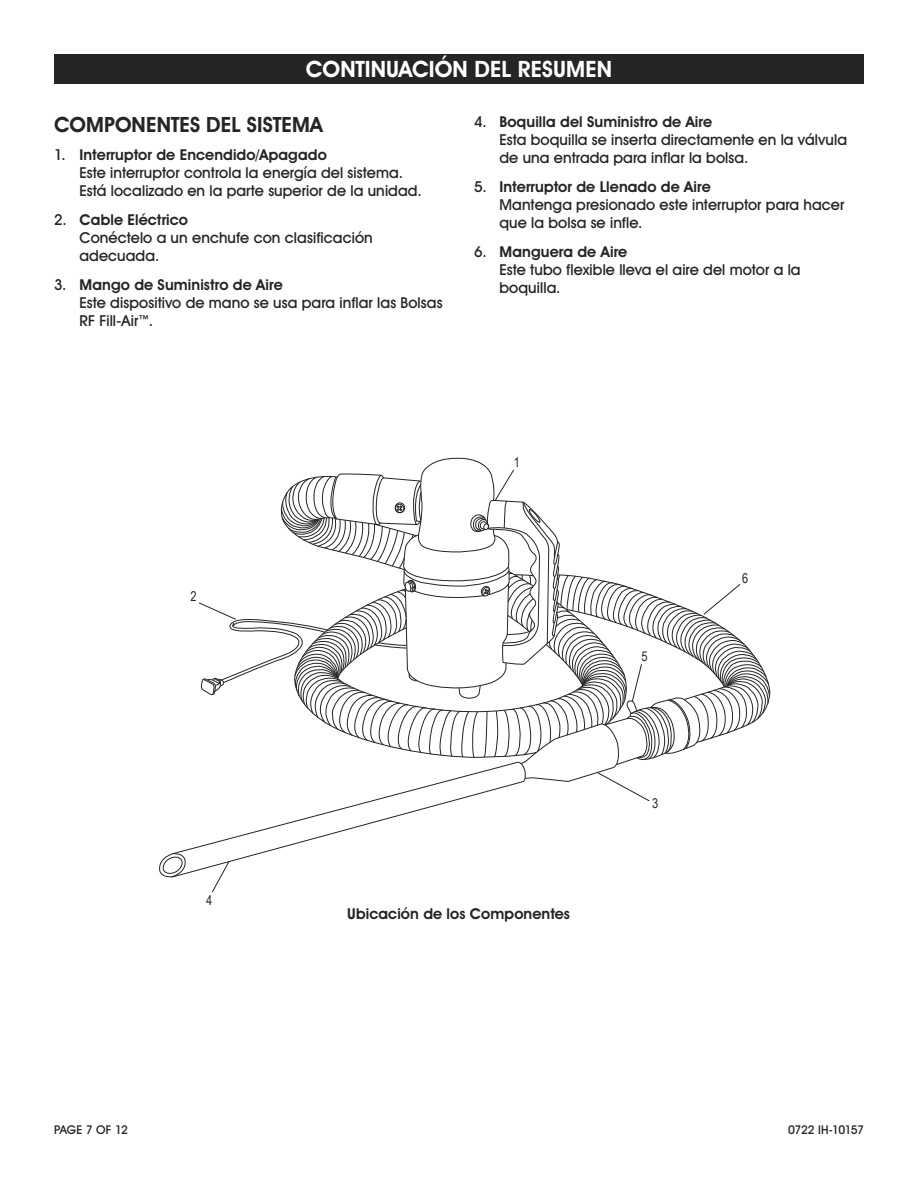
<style>
.page{position:relative;width:918px;height:1188px;background:#fff}
.page>*{position:absolute;margin:0;border:0;box-sizing:border-box;transform-origin:0 0}
.t1{font:700 22.5px "Uline Two Knine";letter-spacing:.005em;color:#fff}
.t2{font:700 21px "Uline Two Knine";letter-spacing:.005em;color:#252525}
.t3{font:15px/18px "Uline Two Knine";letter-spacing:.005em;color:#252525}
.t4{font:700 15px "Uline Two Knine";letter-spacing:.005em;color:#252525}
.t5{font:13.5px "Arial Narrow";color:#252525}
.t6{font:12px "Uline Two Knine";letter-spacing:-.03em;color:#252525}
.s1{font-weight:700}
</style>
<div class="page">
<div style="left:54px;top:54px;width:810px;height:30px;background:#252525"></div>
<svg style="left:159px;top:457px;width:612px;height:436px"></svg>
<h1 class="t1" style="left:306px;top:56px;width:308px">CONTINUACIÓN DEL RESUMEN</h1>
<h2 class="t2" style="left:54px;top:111px;width:270px">COMPONENTES DEL SISTEMA</h2>
<p class="t3" style="left:80px;top:146px;width:344px;text-indent:-26px">1. <span class="s1">Interruptor de Encendido/Apagado<br></span>Este interruptor controla la energía del sistema.<br>Está localizado en la parte superior de la unidad.</p>
<p class="t3" style="left:80px;top:211px;width:295px;text-indent:-26px">2. <span class="s1">Cable Eléctrico<br></span>Conéctelo a un enchufe con clasificación adecuada.</p>
<p class="t3" style="left:80px;top:276px;width:365px;text-indent:-26px">3. <span class="s1">Mango de Suministro de Aire<br></span>Este dispositivo de mano se usa para inflar las Bolsas<br>RF Fill-Air™.</p>
<p class="t3" style="left:500px;top:112px;width:349px;text-indent:-26px">4. <span class="s1">Boquilla del Suministro de Aire<br></span>Esta boquilla se inserta directamente en la válvula de una entrada para inflar la bolsa.</p>
<p class="t3" style="left:500px;top:177px;width:347px;text-indent:-26px">5. <span class="s1">Interruptor de Llenado de Aire<br></span>Mantenga presionado este interruptor para hacer que la bolsa se infle.</p>
<p class="t3" style="left:500px;top:242px;width:303px;text-indent:-26px">6. <span class="s1">Manguera de Aire<br></span>Este tubo flexible lleva el aire del motor a la boquilla.</p>
<p class="t5" style="left:191px;top:587px;width:8px">2</p>
<p class="t5" style="left:514px;top:452px;width:8px">1</p>
<p class="t5" style="left:642px;top:647px;width:8px">5</p>
<p class="t5" style="left:742px;top:569px;width:8px">6</p>
<p class="t5" style="left:652px;top:794px;width:8px">3</p>
<p class="t5" style="left:206px;top:891px;width:8px">4</p>
<p class="t4" style="left:347px;top:904px;width:224px">Ubicación de los Componentes</p>
<p class="t6" style="left:54px;top:1122px;width:75px">PAGE 7 OF 12</p>
<p class="t6" style="left:788px;top:1122px;width:77px">0722 IH-10157</p>
</div>
